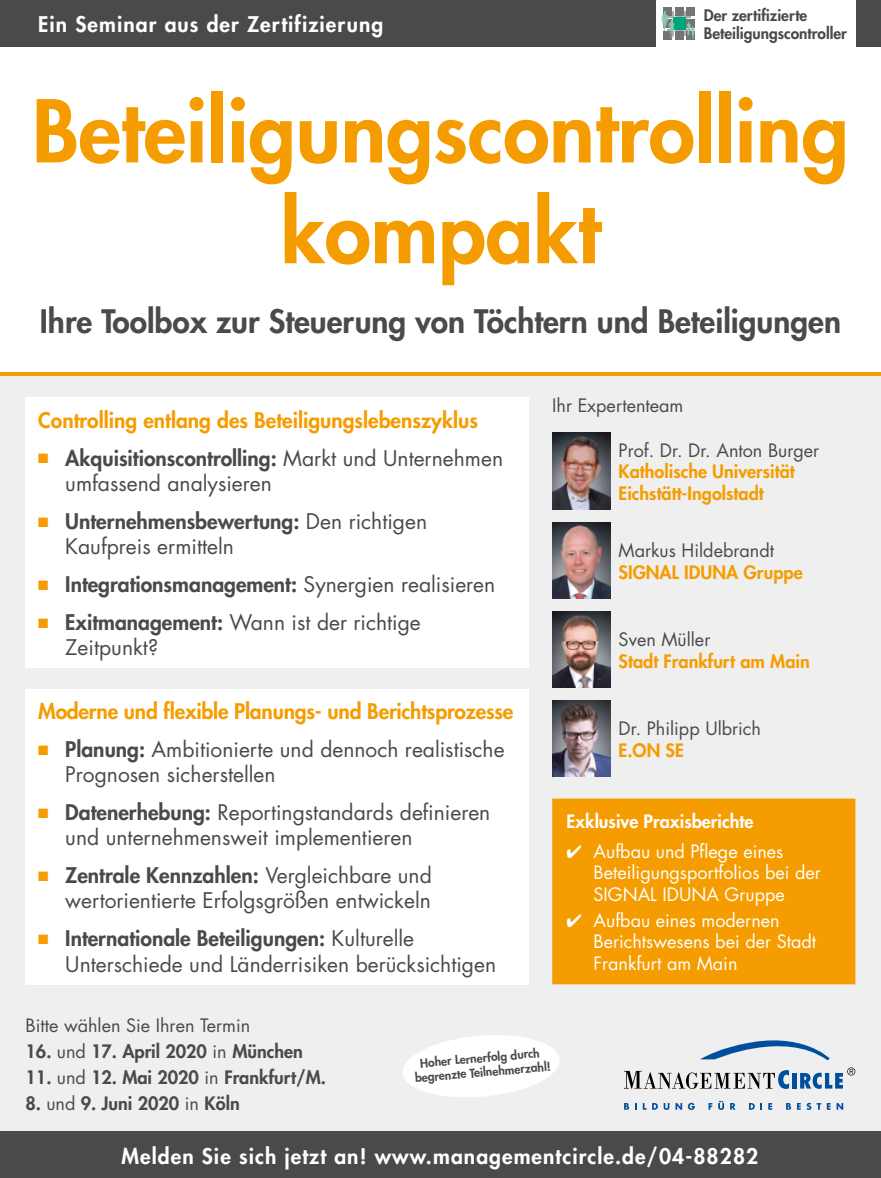
<style>
.page{position:relative;width:881px;height:1178px;background:#fff}
.page>*{position:absolute;margin:0;border:0;box-sizing:border-box;transform-origin:0 0}
.t1{font:800 84px/100.8px "Futura Std";color:#f59c00;text-align:center}
.t2{font:800 31.5px "Futura Std";color:#4a4a49}
.t3{font:21px/25.2px "Futura Std";color:#4a4a49}
.t4{font:800 21px "Futura Std";color:#f59c00}
.t5{font:800 21px "Futura Std";letter-spacing:.05em;color:#fff}
.t6{font:800 21px "Futura Std";color:#4a4a49}
.t7{font:18px/21.6px "Futura Std";color:#fff}
.t8{font:18px "Futura Std";color:#4a4a49}
.t9{font:800 18px/21.6px "Futura Std";color:#f59c00}
.t10{font:800 18px "Futura Std";color:#4a4a49}
.t11{font:800 18px "Futura Std";color:#fff}
.t12{font:800 15.45px/18.6px "Futura Std";color:#4a4a49}
.t13{font:800 12px/14.4px "Futura Std";color:#4a4a49;text-align:center}
.s1{color:#f59c00}
.s2{font-weight:800}
.s3{font-weight:400}
</style>
<div class="page">
<div style="left:0;top:373px;width:880px;height:805px;background:#efefef"></div>
<div style="left:0;top:1132px;width:880px;height:46px;background:#4a4a49"></div>
<svg style="left:403px;top:1035px;width:156px;height:62px"></svg>
<hr style="left:0;top:372px;width:880px;height:3px;background:#f59c00">
<div style="left:0;top:0;width:880px;height:47px;background:#4a4a49"></div>
<div style="left:655px;top:0;width:200px;height:67px;background:#fff"></div>
<div style="left:686px;top:8px;width:8px;height:8px;background:#757474"></div>
<div style="left:663px;top:8px;width:8px;height:8px;background:#757474"></div>
<div style="left:675px;top:8px;width:8px;height:8px;background:#757474"></div>
<svg style="left:661px;top:11px;width:33px;height:28px"></svg>
<div style="left:552px;top:799px;width:302px;height:184px;background:#f59c00"></div>
<div style="left:552px;top:798px;width:303px;height:186px;border:2px solid #f59c00"></div>
<div style="left:26px;top:398px;width:502px;height:270px;background:#fff"></div>
<div style="left:26px;top:689px;width:502px;height:295px;background:#fff"></div>
<img style="left:552px;top:611px;width:58px;height:77px">
<img style="left:552px;top:700px;width:58px;height:77px">
<img style="left:552px;top:522px;width:58px;height:77px">
<img style="left:552px;top:433px;width:58px;height:76px">
<div style="left:791px;top:1073px;width:5px;height:15px;background:#004f9f"></div>
<svg style="left:623px;top:1070px;width:166px;height:19px"></svg>
<svg style="left:700px;top:1040px;width:129px;height:20px"></svg>
<svg style="left:800px;top:1067px;width:55px;height:22px"></svg>
<svg style="left:624px;top:1103px;width:12px;height:7px"></svg>
<svg style="left:642px;top:1103px;width:15px;height:7px"></svg>
<svg style="left:663px;top:1103px;width:6px;height:7px"></svg>
<svg style="left:675px;top:1103px;width:19px;height:7px"></svg>
<svg style="left:708px;top:1103px;width:4px;height:7px"></svg>
<svg style="left:718px;top:1101px;width:5px;height:9px"></svg>
<svg style="left:730px;top:1103px;width:5px;height:7px"></svg>
<svg style="left:749px;top:1103px;width:5px;height:7px"></svg>
<svg style="left:760px;top:1103px;width:2px;height:7px"></svg>
<svg style="left:768px;top:1103px;width:3px;height:7px"></svg>
<svg style="left:786px;top:1103px;width:4px;height:7px"></svg>
<svg style="left:797px;top:1103px;width:3px;height:7px"></svg>
<svg style="left:806px;top:1103px;width:14px;height:7px"></svg>
<svg style="left:826px;top:1103px;width:4px;height:7px"></svg>
<svg style="left:836px;top:1103px;width:6px;height:7px"></svg>
<p class="t5" style="left:38px;top:11px;width:346px">Ein Seminar aus der Zertifizierung</p>
<p class="t12" style="left:703px;top:6px;width:144px">Der zertifizierte<br>Beteiligungscontroller</p>
<h1 class="t1" style="left:32px;top:81px;width:817px">Beteiligungscontrolling kompakt</h1>
<h2 class="t2" style="left:40px;top:301px;width:802px">Ihre Toolbox zur Steuerung von Töchtern und Beteiligungen</h2>
<p class="t4" style="left:38px;top:407px;width:441px">Controlling entlang des Beteiligungslebenszyklus</p>
<p class="t3" style="left:65px;top:446px;width:439px;text-indent:-27px"><span class="s1">■</span> <span class="s2">Akquisitionscontrolling:</span> Markt und Unternehmen umfassend analysieren</p>
<p class="t3" style="left:65px;top:509px;width:363px;text-indent:-27px"><span class="s1">■</span> <span class="s2">Unternehmensbewertung:</span> Den richtigen<br>Kaufpreis ermitteln</p>
<p class="t6" style="left:38px;top:571px;width:458px"><span class="s1">■</span> Integrationsmanagement: <span class="s3">Synergien realisieren</span></p>
<p class="t3" style="left:65px;top:610px;width:357px;text-indent:-27px"><span class="s1">■</span> <span class="s2">Exitmanagement:</span> Wann ist der richtige<br>Zeitpunkt?</p>
<p class="t4" style="left:38px;top:698px;width:476px">Moderne und flexible Planungs- und Berichtsprozesse</p>
<p class="t3" style="left:65px;top:737px;width:440px;text-indent:-27px"><span class="s1">■</span> <span class="s2">Planung:</span> Ambitionierte und dennoch realistische<br>Prognosen sicherstellen</p>
<p class="t3" style="left:65px;top:800px;width:426px;text-indent:-27px"><span class="s1">■</span> <span class="s2">Datenerhebung:</span> Reportingstandards definieren und unternehmensweit implementieren</p>
<p class="t3" style="left:38px;top:863px;width:395px;text-align:right"><span class="s1">■</span> <span class="s2">Zentrale Kennzahlen:</span> Vergleichbare und wertorientierte Erfolgsgrößen entwickeln</p>
<p class="t3" style="left:65px;top:926px;width:432px;text-indent:-27px"><span class="s1">■</span> <span class="s2">Internationale Beteiligungen:</span> Kulturelle<br>Unterschiede und Länderrisiken berücksichtigen</p>
<p class="t8" style="left:552px;top:394px;width:133px">Ihr Expertenteam</p>
<p class="t8" style="left:618px;top:438px;width:202px">Prof. Dr. Dr. Anton Burger</p>
<p class="t9" style="left:618px;top:461px;width:178px">Katholische Universität<br>Eichstätt-Ingolstadt</p>
<p class="t8" style="left:618px;top:539px;width:157px">Markus Hildebrandt</p>
<p class="t9" style="left:618px;top:561px;width:185px">SIGNAL IDUNA Gruppe</p>
<p class="t8" style="left:618px;top:628px;width:93px">Sven Müller</p>
<p class="t9" style="left:618px;top:650px;width:193px">Stadt Frankfurt am Main</p>
<p class="t8" style="left:618px;top:717px;width:144px">Dr. Philipp Ulbrich</p>
<p class="t9" style="left:618px;top:739px;width:67px">E.ON SE</p>
<p class="t11" style="left:566px;top:810px;width:188px">Exklusive Praxisberichte</p>
<p class="t7" style="left:593px;top:840px;width:229px;text-indent:-27px">✔ Aufbau und Pflege eines<br>Beteiligungsportfolios bei der<br>SIGNAL IDUNA Gruppe</p>
<p class="t7" style="left:593px;top:909px;width:224px;text-indent:-27px">✔ Aufbau eines modernen<br>Berichtswesens bei der Stadt<br>Frankfurt am Main</p>
<p class="t8" style="left:26px;top:1014px;width:226px">Bitte wählen Sie Ihren Termin</p>
<p class="t10" style="left:26px;top:1040px;width:279px">16. <span class="s3">und</span> 17. April 2020 <span class="s3">in</span> München</p>
<p class="t10" style="left:26px;top:1066px;width:302px">11. <span class="s3">und</span> 12. Mai 2020 <span class="s3">in</span> Frankfurt/M.</p>
<p class="t10" style="left:26px;top:1092px;width:216px">8. <span class="s3">und</span> 9. Juni 2020 <span class="s3">in</span> Köln</p>
<p class="t13" style="left:413px;top:1056px;width:138px;rotate:-5deg">Hoher Lernerfolg durch begrenzte Teilnehmerzahl!</p>
<p class="t5" style="left:121px;top:1143px;width:638px">Melden Sie sich jetzt an! www.managementcircle.de/04-88282</p>
</div>
